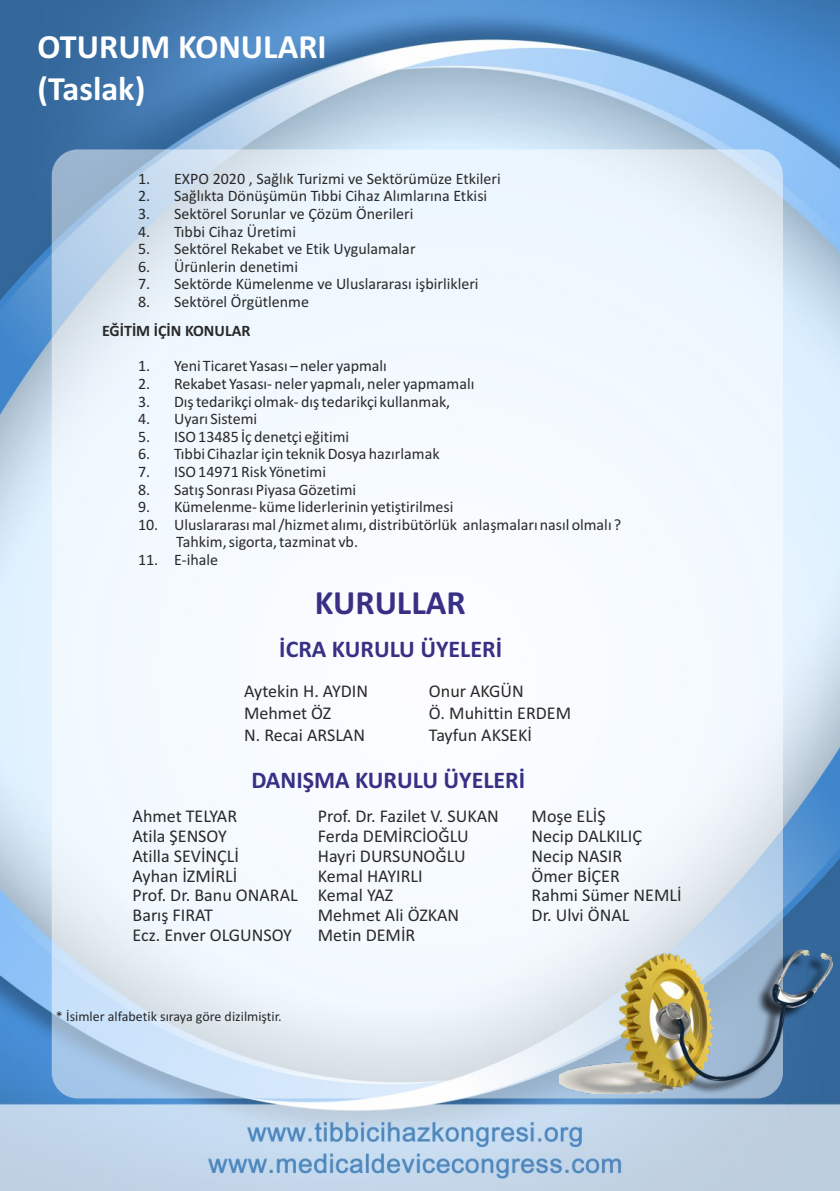
<style>
.page{position:relative;width:840px;height:1191px;background:#fff}
.page>*{position:absolute;margin:0;border:0;box-sizing:border-box;transform-origin:0 0}
.t1{font:700 34.2px/41.6px "Calibri";color:#fff}
.t2{font:700 34.2px "Calibri";color:#383085}
.t3{font:700 24px "Calibri";color:#383085}
.t4{font:18px/19.8px "Calibri";color:#292929}
.t5{font:16px/17.6px "Calibri";color:#292929}
.t6{font:700 16px "Calibri";color:#292929}
.t7{font:14px "Calibri";color:#292929}
</style>
<div class="page">
<img style="left:0;top:0;width:839px;height:1191px">
<div style="left:52px;top:149px;width:730px;height:949px;background:#fff;border-radius:26px;opacity:.5"></div>
<img style="left:559px;top:949px;width:273px;height:144px">
<h1 class="t1" style="left:38px;top:29px;width:290px">OTURUM KONULARI (Taslak)</h1>
<p class="t5" style="left:138px;top:171px;width:364px">1. EXPO 2020 , Sağlık Turizmi ve Sektörümüze Etkileri</p>
<p class="t5" style="left:138px;top:189px;width:350px">2. Sağlıkta Dönüşümün Tıbbi Cihaz Alımlarına Etkisi</p>
<p class="t5" style="left:138px;top:206px;width:277px">3. Sektörel Sorunlar ve Çözüm Önerileri</p>
<p class="t5" style="left:138px;top:224px;width:159px">4. Tıbbi Cihaz Üretimi</p>
<p class="t5" style="left:138px;top:241px;width:279px">5. Sektörel Rekabet ve Etik Uygulamalar</p>
<p class="t5" style="left:138px;top:259px;width:161px">6. Ürünlerin denetimi</p>
<p class="t5" style="left:138px;top:276px;width:342px">7. Sektörde Kümelenme ve Uluslararası işbirlikleri</p>
<p class="t5" style="left:138px;top:294px;width:172px">8. Sektörel Örgütlenme</p>
<p class="t6" style="left:102px;top:324px;width:150px">EĞİTİM İÇİN KONULAR</p>
<p class="t5" style="left:138px;top:358px;width:250px">1. Yeni Ticaret Yasası – neler yapmalı</p>
<p class="t5" style="left:138px;top:376px;width:338px">2. Rekabet Yasası- neler yapmalı, neler yapmamalı</p>
<p class="t5" style="left:138px;top:394px;width:313px">3. Dış tedarikçi olmak- dış tedarikçi kullanmak,</p>
<p class="t5" style="left:138px;top:411px;width:121px">4. Uyarı Sistemi</p>
<p class="t5" style="left:138px;top:429px;width:212px">5. ISO 13485 İç denetçi eğitimi</p>
<p class="t5" style="left:138px;top:446px;width:303px">6. Tıbbi Cihazlar için teknik Dosya hazırlamak</p>
<p class="t5" style="left:138px;top:464px;width:189px">7. ISO 14971 Risk Yönetimi</p>
<p class="t5" style="left:138px;top:482px;width:219px">8. Satış Sonrası Piyasa Gözetimi</p>
<p class="t5" style="left:138px;top:499px;width:317px">9. Kümelenme- küme liderlerinin yetiştirilmesi</p>
<p class="t5" style="left:176px;top:517px;width:446px;text-indent:-38px">10. Uluslararası mal /hizmet alımı, distribütörlük anlaşmaları nasıl olmalı ?<br>Tahkim, sigorta, tazminat vb.</p>
<p class="t5" style="left:138px;top:552px;width:82px">11. E-ihale</p>
<h1 class="t2" style="left:315px;top:588px;width:152px">KURULLAR</h1>
<h2 class="t3" style="left:279px;top:639px;width:224px">İCRA KURULU ÜYELERİ</h2>
<p class="t4" style="left:429px;top:681px;width:143px;line-height:22px">Onur AKGÜN<br>Ö. Muhittin ERDEM<br>Tayfun AKSEKİ</p>
<p class="t4" style="left:244px;top:681px;width:125px;line-height:22px">Aytekin H. AYDIN<br>Mehmet ÖZ<br>N. Recai ARSLAN</p>
<h2 class="t3" style="left:251px;top:770px;width:275px">DANIŞMA KURULU ÜYELERİ</h2>
<p class="t4" style="left:132px;top:808px;width:166px">Ahmet TELYAR<br>Atila ŞENSOY<br>Atilla SEVİNÇLİ<br>Ayhan İZMİRLİ<br>Prof. Dr. Banu ONARAL<br>Barış FIRAT<br>Ecz. Enver OLGUNSOY</p>
<p class="t4" style="left:317px;top:808px;width:182px">Prof. Dr. Fazilet V. SUKAN<br>Ferda DEMİRCİOĞLU<br>Hayri DURSUNOĞLU<br>Kemal HAYIRLI<br>Kemal YAZ<br>Mehmet Ali ÖZKAN<br>Metin DEMİR</p>
<p class="t4" style="left:531px;top:808px;width:151px">Moşe ELİŞ<br>Necip DALKILIÇ<br>Necip NASIR<br>Ömer BİÇER<br>Rahmi Sümer NEMLİ<br>Dr. Ulvi ÖNAL</p>
<p class="t7" style="left:56px;top:1010px;width:227px">* İsimler alfabetik sıraya göre dizilmiştir.</p>
</div>
